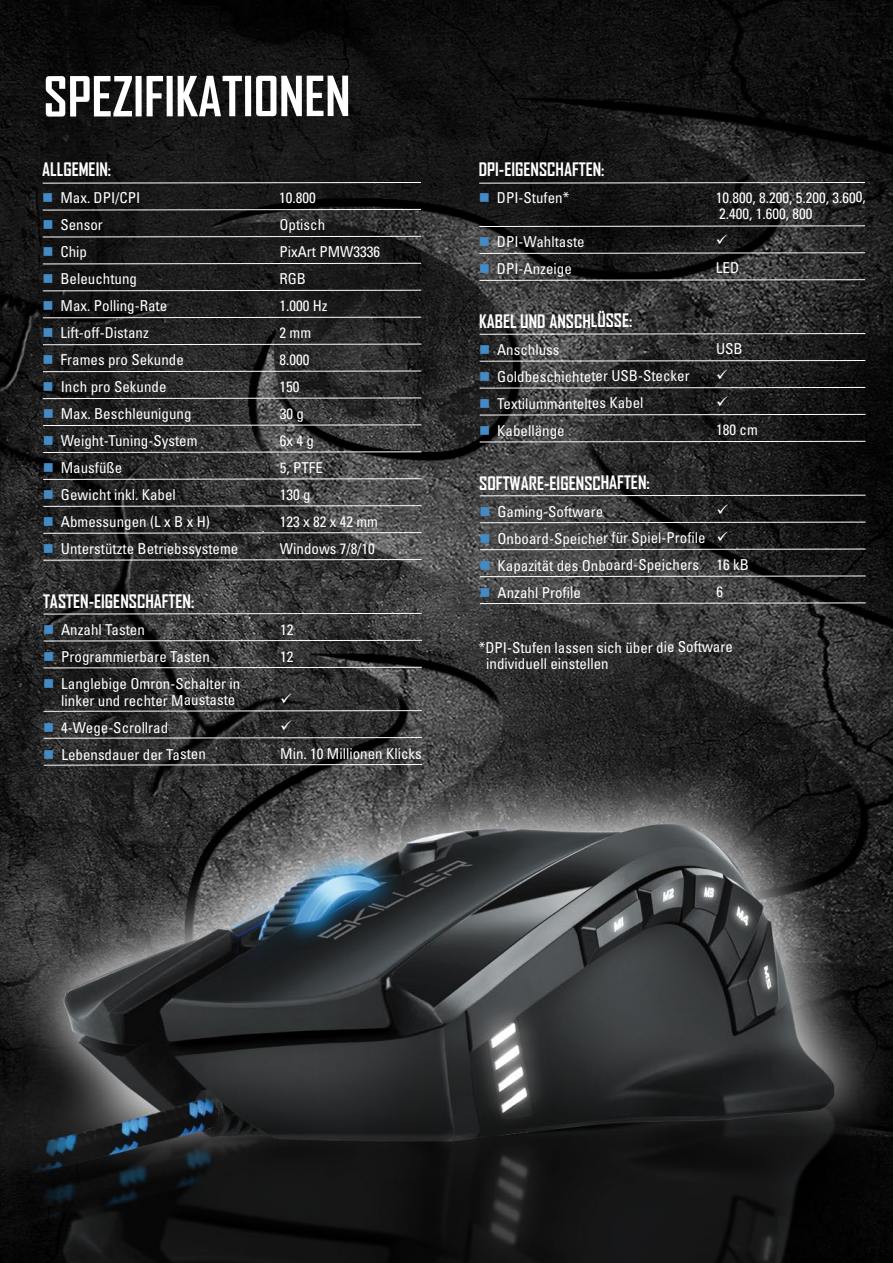
<style>
.page{position:relative;width:893px;height:1263px;background:#fff}
.page>*{position:absolute;margin:0;border:0;box-sizing:border-box;transform-origin:0 0}
.t1{font:700 52.95px "Agency FB";color:#fff}
.t2{font:700 17.85px "Agency FB";color:#fff}
.t3{font:condensed 15px/16.5px "Univers";color:#fff}
.s1{color:#448ac4}
</style>
<div class="page">
<img style="left:0;top:0;width:893px;height:1263px">
<svg style="left:42px;top:182px;width:380px;height:2px"></svg>
<svg style="left:42px;top:209px;width:380px;height:2px"></svg>
<svg style="left:42px;top:236px;width:380px;height:2px"></svg>
<svg style="left:42px;top:262px;width:380px;height:3px"></svg>
<svg style="left:42px;top:289px;width:380px;height:3px"></svg>
<svg style="left:42px;top:316px;width:380px;height:3px"></svg>
<svg style="left:42px;top:343px;width:380px;height:2px"></svg>
<svg style="left:42px;top:370px;width:380px;height:2px"></svg>
<svg style="left:42px;top:397px;width:380px;height:2px"></svg>
<svg style="left:42px;top:424px;width:380px;height:2px"></svg>
<svg style="left:42px;top:451px;width:380px;height:2px"></svg>
<svg style="left:42px;top:478px;width:380px;height:2px"></svg>
<svg style="left:42px;top:505px;width:380px;height:2px"></svg>
<svg style="left:43px;top:532px;width:379px;height:2px"></svg>
<svg style="left:43px;top:559px;width:379px;height:2px"></svg>
<svg style="left:43px;top:613px;width:379px;height:2px"></svg>
<svg style="left:43px;top:639px;width:380px;height:3px"></svg>
<svg style="left:43px;top:666px;width:380px;height:3px"></svg>
<svg style="left:43px;top:710px;width:380px;height:2px"></svg>
<svg style="left:43px;top:737px;width:380px;height:2px"></svg>
<svg style="left:43px;top:764px;width:380px;height:2px"></svg>
<svg style="left:478px;top:182px;width:388px;height:2px"></svg>
<svg style="left:478px;top:225px;width:388px;height:2px"></svg>
<svg style="left:479px;top:252px;width:387px;height:2px"></svg>
<svg style="left:479px;top:279px;width:387px;height:2px"></svg>
<svg style="left:479px;top:333px;width:387px;height:2px"></svg>
<svg style="left:479px;top:360px;width:387px;height:2px"></svg>
<svg style="left:479px;top:387px;width:387px;height:2px"></svg>
<svg style="left:479px;top:414px;width:387px;height:2px"></svg>
<svg style="left:479px;top:440px;width:387px;height:3px"></svg>
<svg style="left:479px;top:494px;width:387px;height:3px"></svg>
<svg style="left:479px;top:521px;width:387px;height:2px"></svg>
<svg style="left:479px;top:548px;width:387px;height:2px"></svg>
<svg style="left:479px;top:575px;width:387px;height:2px"></svg>
<svg style="left:479px;top:602px;width:387px;height:2px"></svg>
<svg style="left:281px;top:694px;width:10px;height:9px"></svg>
<svg style="left:281px;top:721px;width:10px;height:9px"></svg>
<svg style="left:717px;top:235px;width:10px;height:9px"></svg>
<svg style="left:717px;top:370px;width:10px;height:9px"></svg>
<svg style="left:717px;top:397px;width:10px;height:9px"></svg>
<svg style="left:717px;top:505px;width:11px;height:9px"></svg>
<h1 class="t1" style="left:44px;top:64px;width:309px">SPEZIFIKATIONEN</h1>
<p class="t2" style="left:42px;top:158px;width:71px">ALLGEMEIN:</p>
<p class="t3" style="left:42px;top:189px;width:100px"><span class="s1">■</span> Max. DPI/CPI</p>
<p class="t3" style="left:279px;top:189px;width:38px">10.800</p>
<p class="t3" style="left:42px;top:216px;width:62px"><span class="s1">■</span> Sensor</p>
<p class="t3" style="left:279px;top:216px;width:47px">Optisch</p>
<p class="t3" style="left:42px;top:243px;width:46px"><span class="s1">■</span> Chip</p>
<p class="t3" style="left:279px;top:243px;width:102px">PixArt PMW3336</p>
<p class="t3" style="left:42px;top:270px;width:96px"><span class="s1">■</span> Beleuchtung</p>
<p class="t3" style="left:279px;top:270px;width:28px">RGB</p>
<p class="t3" style="left:42px;top:297px;width:126px"><span class="s1">■</span> Max. Polling-Rate</p>
<p class="t3" style="left:279px;top:297px;width:50px">1.000 Hz</p>
<p class="t3" style="left:43px;top:324px;width:108px"><span class="s1">■</span> Lift-off-Distanz</p>
<p class="t3" style="left:280px;top:324px;width:33px">2 mm</p>
<p class="t3" style="left:43px;top:351px;width:143px"><span class="s1">■</span> Frames pro Sekunde</p>
<p class="t3" style="left:280px;top:351px;width:32px">8.000</p>
<p class="t3" style="left:43px;top:378px;width:125px"><span class="s1">■</span> Inch pro Sekunde</p>
<p class="t3" style="left:280px;top:378px;width:22px">150</p>
<p class="t3" style="left:43px;top:405px;width:150px"><span class="s1">■</span> Max. Beschleunigung</p>
<p class="t3" style="left:280px;top:405px;width:26px">30 g</p>
<p class="t3" style="left:43px;top:432px;width:156px"><span class="s1">■</span> Weight-Tuning-System</p>
<p class="t3" style="left:280px;top:432px;width:36px">6x 4 g</p>
<p class="t3" style="left:43px;top:459px;width:81px"><span class="s1">■</span> Mausfüße</p>
<p class="t3" style="left:280px;top:459px;width:45px">5, PTFE</p>
<p class="t3" style="left:43px;top:486px;width:135px"><span class="s1">■</span> Gewicht inkl. Kabel</p>
<p class="t3" style="left:280px;top:486px;width:32px">130 g</p>
<p class="t3" style="left:43px;top:513px;width:169px"><span class="s1">■</span> Abmessungen (L x B x H)</p>
<p class="t3" style="left:280px;top:513px;width:100px">123 x 82 x 42 mm</p>
<p class="t3" style="left:43px;top:540px;width:197px"><span class="s1">■</span> Unterstützte Betriebssysteme</p>
<p class="t3" style="left:280px;top:540px;width:96px">Windows 7/8/10</p>
<p class="t2" style="left:43px;top:590px;width:153px">TASTEN-EIGENSCHAFTEN:</p>
<p class="t3" style="left:43px;top:621px;width:103px"><span class="s1">■</span> Anzahl Tasten</p>
<p class="t3" style="left:280px;top:621px;width:15px">12</p>
<p class="t3" style="left:43px;top:648px;width:168px"><span class="s1">■</span> Programmierbare Tasten</p>
<p class="t3" style="left:280px;top:648px;width:15px">12</p>
<p class="t3" style="left:61px;top:675px;width:181px;text-indent:-18px"><span class="s1">■</span> Langlebige Omron-Schalter in linker und rechter Maustaste</p>
<p class="t3" style="left:43px;top:719px;width:127px"><span class="s1">■</span> 4-Wege-Scrollrad</p>
<p class="t3" style="left:43px;top:746px;width:164px"><span class="s1">■</span> Lebensdauer der Tasten</p>
<p class="t3" style="left:280px;top:745px;width:143px">Min. 10 Millionen Klicks</p>
<p class="t2" style="left:479px;top:158px;width:127px">DPI-EIGENSCHAFTEN:</p>
<p class="t3" style="left:479px;top:189px;width:92px"><span class="s1">■</span> DPI-Stufen*</p>
<p class="t3" style="left:716px;top:189px;width:151px">10.800, 8.200, 5.200, 3.600,<br>2.400, 1.600, 800</p>
<p class="t3" style="left:479px;top:233px;width:107px"><span class="s1">■</span> DPI-Wahltaste</p>
<p class="t3" style="left:479px;top:260px;width:95px"><span class="s1">■</span> DPI-Anzeige</p>
<p class="t3" style="left:716px;top:259px;width:25px">LED</p>
<p class="t2" style="left:479px;top:310px;width:155px">KABEL UND ANSCHLÜSSE:</p>
<p class="t3" style="left:479px;top:341px;width:82px"><span class="s1">■</span> Anschluss</p>
<p class="t3" style="left:716px;top:340px;width:28px">USB</p>
<p class="t3" style="left:479px;top:368px;width:212px"><span class="s1">■</span> Goldbeschichteter USB-Stecker</p>
<p class="t3" style="left:479px;top:395px;width:166px"><span class="s1">■</span> Textilummanteltes Kabel</p>
<p class="t3" style="left:479px;top:422px;width:87px"><span class="s1">■</span> Kabellänge</p>
<p class="t3" style="left:716px;top:421px;width:43px">180 cm</p>
<p class="t2" style="left:479px;top:472px;width:172px">SOFTWARE-EIGENSCHAFTEN:</p>
<p class="t3" style="left:479px;top:503px;width:125px"><span class="s1">■</span> Gaming-Software</p>
<p class="t3" style="left:479px;top:530px;width:250px"><span class="s1">■</span> Onboard-Speicher für Spiel-Profile ✓</p>
<p class="t3" style="left:479px;top:557px;width:271px"><span class="s1">■</span> Kapazität des Onboard-Speichers 16 kB</p>
<p class="t3" style="left:479px;top:584px;width:103px"><span class="s1">■</span> Anzahl Profile</p>
<p class="t3" style="left:716px;top:583px;width:8px">6</p>
<p class="t3" style="left:486px;top:639px;width:248px;text-indent:-8px">*DPI-Stufen lassen sich über die Software individuell einstellen</p>
</div>
